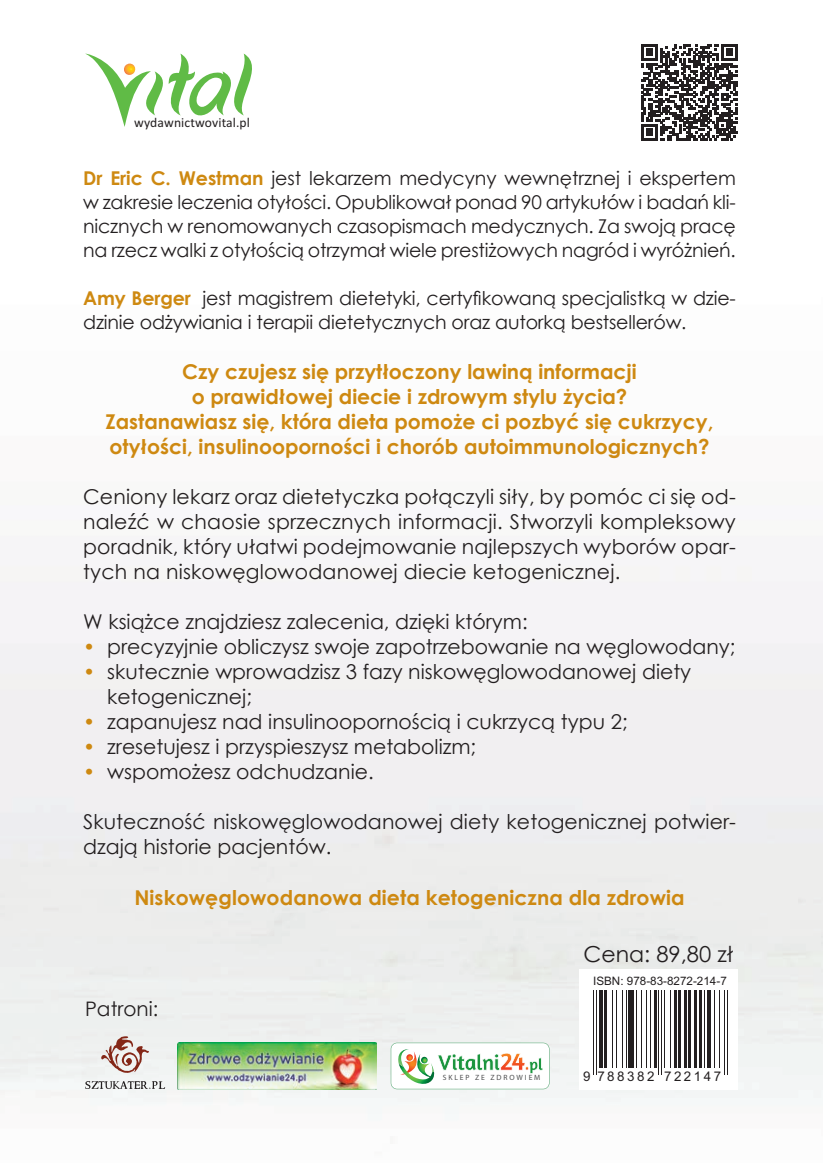
<style>
.page{position:relative;width:823px;height:1163px;background:#fff}
.page>*{position:absolute;margin:0;border:0;box-sizing:border-box;transform-origin:0 0}
.t1{font:22px "Century Gothic";color:#231f20}
.t2{font:20.4px/25px "Century Gothic";color:#231f20}
.t3{font:700 20.4px/25px "Century Gothic";color:#ce8911;text-align:center}
.t4{font:20px "Century Gothic";color:#231f20}
.t5{font:19px/24px "Century Gothic";letter-spacing:-.01em;color:#231f20;text-align:justify}
.t6{font:13.6px "Calibri";letter-spacing:.01em;color:#231f20}
.t7{font:13.4px "Arial";letter-spacing:.19em;color:#231f20}
.t8{font:11.6px "Arial";color:#231f20}
.t9{font:7.6px "Myriad Pro";letter-spacing:.25em;color:#4b4c4d}
.s1{font-weight:700;color:#ce8911}
.s2{font-size:20px;color:#ce8911}
</style>
<div class="page">
<img style="left:0;top:44px;width:822px;height:1058px">
<svg style="left:85px;top:54px;width:167px;height:73px"></svg>
<svg style="left:390px;top:1042px;width:159px;height:47px"></svg>
<img style="left:178px;top:1042px;width:198px;height:47px">
<svg style="left:578px;top:969px;width:159px;height:120px"></svg>
<hr style="left:592px;top:990px;width:1px;height:84px;background:#231f20">
<hr style="left:595px;top:990px;width:1px;height:84px;background:#231f20">
<svg style="left:598px;top:990px;width:4px;height:77px"></svg>
<hr style="left:604px;top:990px;width:2px;height:77px;background:#231f20">
<hr style="left:611px;top:990px;width:1px;height:77px;background:#231f20">
<hr style="left:615px;top:990px;width:1px;height:77px;background:#231f20">
<hr style="left:621px;top:990px;width:1px;height:77px;background:#231f20">
<hr style="left:625px;top:990px;width:1px;height:77px;background:#231f20">
<div style="left:628px;top:990px;width:5px;height:77px;background:#231f20"></div>
<hr style="left:635px;top:990px;width:1px;height:77px;background:#231f20">
<hr style="left:641px;top:990px;width:1px;height:77px;background:#231f20">
<hr style="left:645px;top:990px;width:1px;height:77px;background:#231f20">
<hr style="left:649px;top:990px;width:1px;height:77px;background:#231f20">
<hr style="left:653px;top:990px;width:3px;height:77px;background:#231f20">
<hr style="left:658px;top:990px;width:1px;height:84px;background:#231f20">
<hr style="left:660px;top:990px;width:1px;height:84px;background:#231f20">
<hr style="left:663px;top:990px;width:1px;height:77px;background:#231f20">
<hr style="left:669px;top:990px;width:1px;height:77px;background:#231f20">
<hr style="left:673px;top:990px;width:3px;height:77px;background:#231f20">
<hr style="left:677px;top:990px;width:3px;height:77px;background:#231f20">
<hr style="left:683px;top:990px;width:3px;height:77px;background:#231f20">
<hr style="left:687px;top:990px;width:3px;height:77px;background:#231f20">
<hr style="left:693px;top:990px;width:2px;height:77px;background:#231f20">
<hr style="left:699px;top:990px;width:2px;height:77px;background:#231f20">
<hr style="left:703px;top:990px;width:1px;height:77px;background:#231f20">
<svg style="left:706px;top:990px;width:4px;height:77px"></svg>
<hr style="left:713px;top:990px;width:1px;height:77px;background:#231f20">
<hr style="left:719px;top:990px;width:1px;height:77px;background:#231f20">
<hr style="left:723px;top:990px;width:1px;height:84px;background:#231f20">
<hr style="left:726px;top:990px;width:1px;height:84px;background:#231f20">
<svg style="left:641px;top:44px;width:96px;height:96px"></svg>
<svg style="left:101px;top:1036px;width:48px;height:36px"></svg>
<svg style="left:85px;top:1080px;width:80px;height:8px"></svg>
<p class="t6" style="left:134px;top:113px;width:117px">wydawnictwovital.pl</p>
<p class="t5" style="left:83px;top:166px;width:653px"><span class="s1">Dr Eric C. Westman</span> jest lekarzem medycyny wewnętrznej i ekspertem w zakresie leczenia otyłości. Opublikował ponad 90 artykułów i badań kli&shy;nicznych w renomowanych czasopismach medycznych. Za swoją pracę na rzecz walki z otyłością otrzymał wiele prestiżowych nagród i wyróżnień.</p>
<p class="t5" style="left:83px;top:286px;width:653px"><span class="s1">Amy Berger</span> jest magistrem dietetyki, certyfikowaną specjalistką w dzie&shy;dzinie odżywiania i terapii dietetycznych oraz autorką bestsellerów.</p>
<p class="t3" style="left:106px;top:358px;width:609px">Czy czujesz się przytłoczony lawiną informacji<br>o prawidłowej diecie i zdrowym stylu życia?<br>Zastanawiasz się, która dieta pomoże ci pozbyć się cukrzycy, otyłości, insulinooporności i chorób autoimmunologicznych?</p>
<p class="t2" style="left:83px;top:484px;width:653px;text-align:justify">Ceniony lekarz oraz dietetyczka połączyli siły, by pomóc ci się od&shy;naleźć w chaosie sprzecznych informacji. Stworzyli kompleksowy poradnik, który ułatwi podejmowanie najlepszych wyborów opar&shy;tych na niskowęglowodanowej diecie ketogenicznej.</p>
<p class="t2" style="left:83px;top:609px;width:446px">W książce znajdziesz zalecenia, dzięki którym:</p>
<p class="t2" style="left:83px;top:634px;width:653px"><span class="s2">•</span> precyzyjnie obliczysz swoje zapotrzebowanie na węglowodany;</p>
<p class="t2" style="left:107px;top:659px;width:585px;text-indent:-24px"><span class="s2">•</span> skutecznie wprowadzisz 3 fazy niskowęglowodanowej diety ketogenicznej;</p>
<p class="t2" style="left:83px;top:709px;width:545px"><span class="s2">•</span> zapanujesz nad insulinoopornością i cukrzycą typu 2;</p>
<p class="t2" style="left:83px;top:734px;width:394px"><span class="s2">•</span> zresetujesz i przyspieszysz metabolizm;</p>
<p class="t2" style="left:83px;top:759px;width:292px"><span class="s2">•</span> wspomożesz odchudzanie.</p>
<p class="t2" style="left:83px;top:809px;width:653px">Skuteczność niskowęglowodanowej diety ketogenicznej potwier&shy;dzają historie pacjentów.</p>
<p class="t3" style="left:134px;top:883px;width:551px">Niskowęglowodanowa dieta ketogeniczna dla zdrowia</p>
<p class="t1" style="left:583px;top:938px;width:151px">Cena: 89,80 zł</p>
<p class="t4" style="left:85px;top:994px;width:75px">Patroni:</p>
<p class="t8" style="left:592px;top:972px;width:135px">ISBN: 978-83-8272-214-7</p>
<p class="t9" style="left:442px;top:1072px;width:99px">SKLEP ZE ZDROWIEM</p>
<p class="t7" style="left:583px;top:1066px;width:139px">9 788382 722147</p>
</div>
